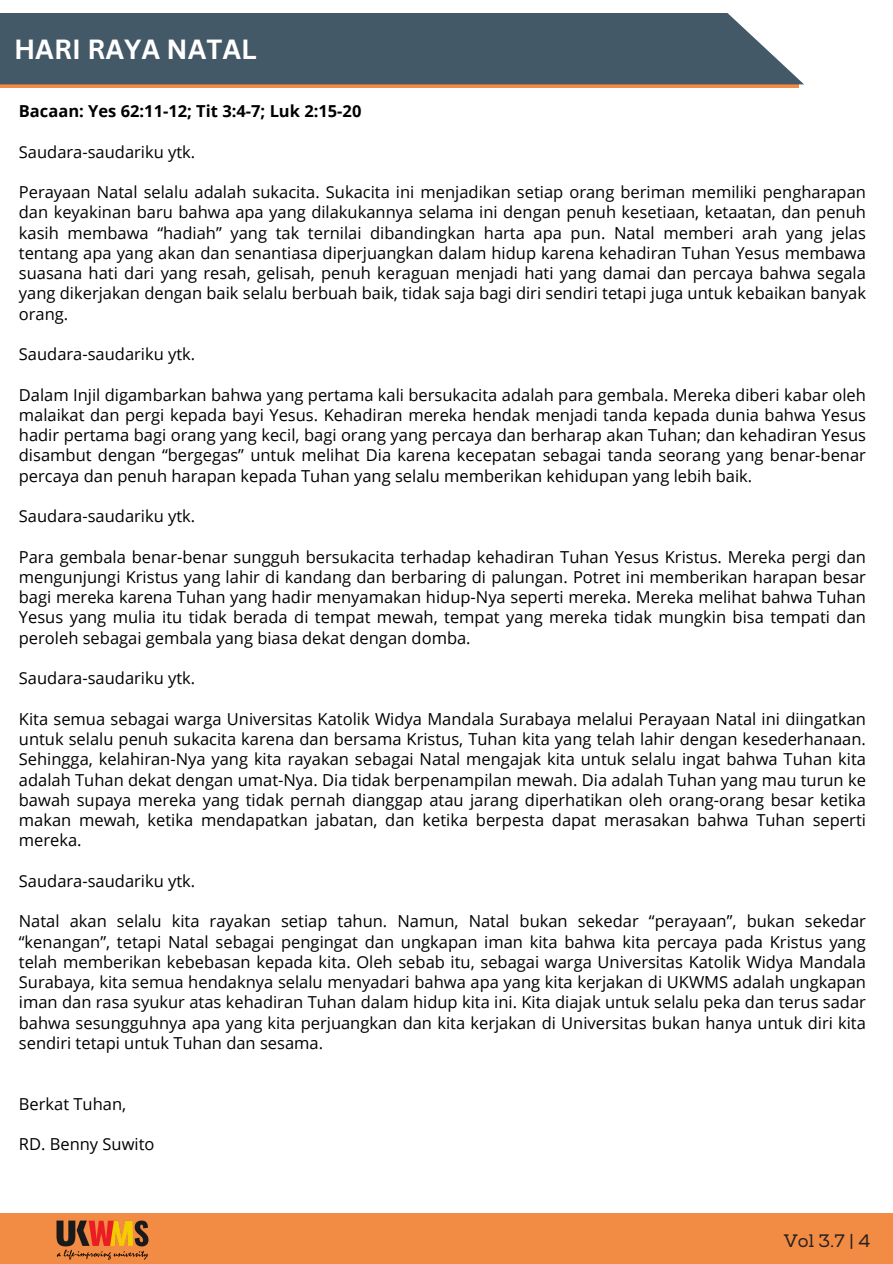
<style>
.page{position:relative;width:893px;height:1264px;background:#fff}
.page>*{position:absolute;margin:0;border:0;box-sizing:border-box;transform-origin:0 0}
.t1{font:700 27px "Canva Sans";color:#fff}
.t2{font:18px "Nexa Slab";color:#26211e}
.t3{font:16.5px/20.2px "Open Sans";color:#000;text-align:justify}
.t4{font:700 16.5px "Open Sans";color:#000}
</style>
<div class="page">
<svg style="left:0;top:84px;width:798px;height:4px;background:#df8546"></svg>
<div style="left:0;top:13px;width:804px;height:71px;background:#435967"></div>
<div style="left:0;top:1213px;width:892px;height:50px;background:#f28b43"></div>
<img style="left:56px;top:1220px;width:93px;height:40px">
<p class="t1" style="left:14px;top:30px;width:244px">HARI RAYA NATAL</p>
<p class="t4" style="left:19px;top:99px;width:344px">Bacaan: Yes 62:11-12; Tit 3:4-7; Luk 2:15-20</p>
<p class="t3" style="left:19px;top:141px;width:178px">Saudara-saudariku ytk.</p>
<p class="t3" style="left:19px;top:181px;width:848px">Perayaan Natal selalu adalah sukacita. Sukacita ini menjadikan setiap orang beriman memiliki pengharapan dan keyakinan baru bahwa apa yang dilakukannya selama ini dengan penuh kesetiaan, ketaatan, dan penuh kasih membawa “hadiah” yang tak ternilai dibandingkan harta apa pun. Natal memberi arah yang jelas tentang apa yang akan dan senantiasa diperjuangkan dalam hidup karena kehadiran Tuhan Yesus membawa suasana hati dari yang resah, gelisah, penuh keraguan menjadi hati yang damai dan percaya bahwa segala yang dikerjakan dengan baik selalu berbuah baik, tidak saja bagi diri sendiri tetapi juga untuk kebaikan banyak orang.</p>
<p class="t3" style="left:19px;top:343px;width:178px">Saudara-saudariku ytk.</p>
<p class="t3" style="left:19px;top:384px;width:848px">Dalam Injil digambarkan bahwa yang pertama kali bersukacita adalah para gembala. Mereka diberi kabar oleh malaikat dan pergi kepada bayi Yesus. Kehadiran mereka hendak menjadi tanda kepada dunia bahwa Yesus hadir pertama bagi orang yang kecil, bagi orang yang percaya dan berharap akan Tuhan; dan kehadiran Yesus disambut dengan “bergegas” untuk melihat Dia karena kecepatan sebagai tanda seorang yang benar-benar percaya dan penuh harapan kepada Tuhan yang selalu memberikan kehidupan yang lebih baik.</p>
<p class="t3" style="left:19px;top:505px;width:178px">Saudara-saudariku ytk.</p>
<p class="t3" style="left:19px;top:546px;width:848px">Para gembala benar-benar sungguh bersukacita terhadap kehadiran Tuhan Yesus Kristus. Mereka pergi dan mengunjungi Kristus yang lahir di kandang dan berbaring di palungan. Potret ini memberikan harapan besar bagi mereka karena Tuhan yang hadir menyamakan hidup-Nya seperti mereka. Mereka melihat bahwa Tuhan Yesus yang mulia itu tidak berada di tempat mewah, tempat yang mereka tidak mungkin bisa tempati dan peroleh sebagai gembala yang biasa dekat dengan domba.</p>
<p class="t3" style="left:19px;top:667px;width:178px">Saudara-saudariku ytk.</p>
<p class="t3" style="left:19px;top:708px;width:848px">Kita semua sebagai warga Universitas Katolik Widya Mandala Surabaya melalui Perayaan Natal ini diingatkan untuk selalu penuh sukacita karena dan bersama Kristus, Tuhan kita yang telah lahir dengan kesederhanaan.<br>Sehingga, kelahiran-Nya yang kita rayakan sebagai Natal mengajak kita untuk selalu ingat bahwa Tuhan kita adalah Tuhan dekat dengan umat-Nya. Dia tidak berpenampilan mewah. Dia adalah Tuhan yang mau turun ke bawah supaya mereka yang tidak pernah dianggap atau jarang diperhatikan oleh orang-orang besar ketika makan mewah, ketika mendapatkan jabatan, dan ketika berpesta dapat merasakan bahwa Tuhan seperti mereka.</p>
<p class="t3" style="left:19px;top:870px;width:178px">Saudara-saudariku ytk.</p>
<p class="t3" style="left:19px;top:910px;width:848px">Natal akan selalu kita rayakan setiap tahun. Namun, Natal bukan sekedar “perayaan”, bukan sekedar “kenangan”, tetapi Natal sebagai pengingat dan ungkapan iman kita bahwa kita percaya pada Kristus yang telah memberikan kebebasan kepada kita. Oleh sebab itu, sebagai warga Universitas Katolik Widya Mandala Surabaya, kita semua hendaknya selalu menyadari bahwa apa yang kita kerjakan di UKWMS adalah ungkapan iman dan rasa syukur atas kehadiran Tuhan dalam hidup kita ini. Kita diajak untuk selalu peka dan terus sadar bahwa sesungguhnya apa yang kita perjuangkan dan kita kerjakan di Universitas bukan hanya untuk diri kita sendiri tetapi untuk Tuhan dan sesama.</p>
<p class="t3" style="left:19px;top:1093px;width:109px">Berkat Tuhan,</p>
<p class="t3" style="left:19px;top:1133px;width:137px">RD. Benny Suwito</p>
<p class="t2" style="left:783px;top:1230px;width:88px">Vol 3.7 | 4</p>
</div>
